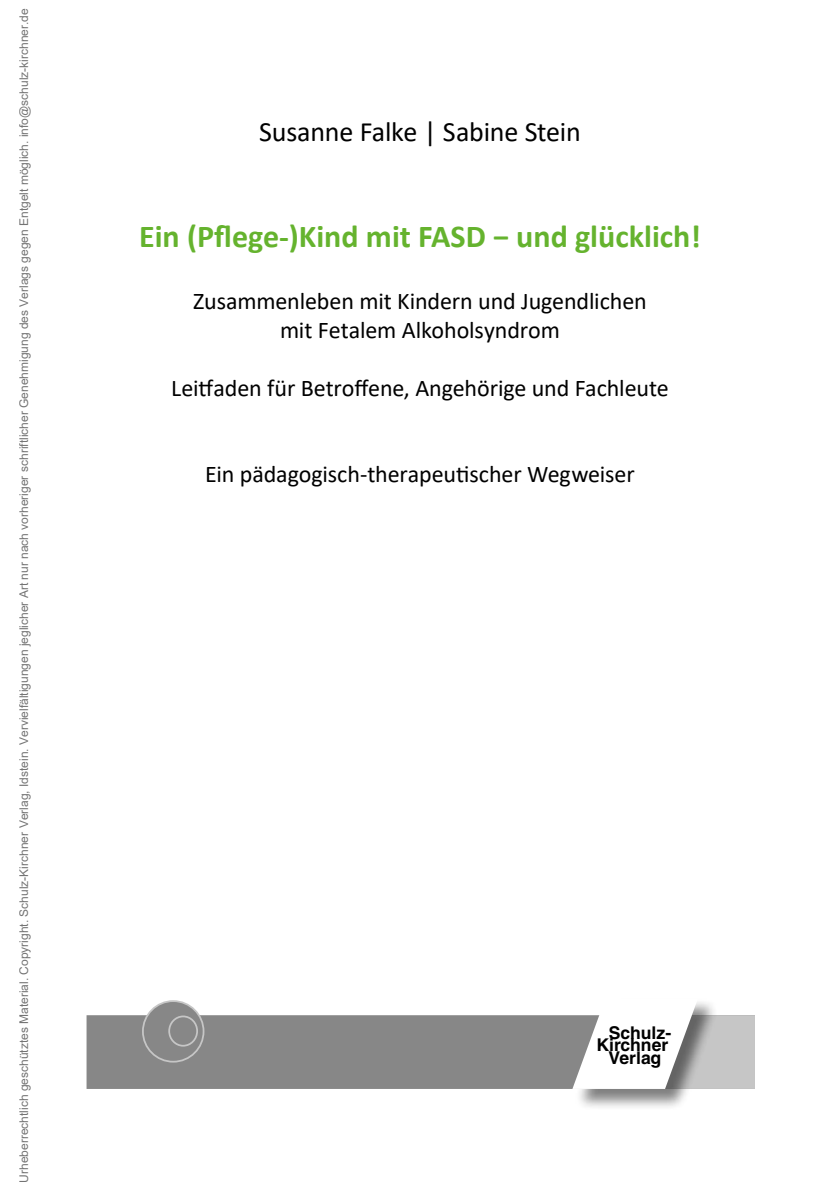
<style>
.page{position:relative;width:840px;height:1191px;background:#fff}
.page>*{position:absolute;margin:0;border:0;box-sizing:border-box;transform-origin:0 0}
.t1{font:700 32px "Calibri";color:#65b32e}
.t2{font:28px "Calibri";letter-spacing:-.01em;color:#000}
.t3{font:24px/28.8px "Calibri";letter-spacing:-.005em;color:#000;text-align:center}
.t4{font:700 17.6px "Helvetica";color:#000}
.t5{font:12px "Arial";color:rgb(0 0 0/.55)}
</style>
<div class="page">
<div style="left:86px;top:1015px;width:668px;height:74px;background:#878787;border:2px solid #878787"></div>
<div style="left:610px;top:1015px;width:144px;height:74px;background:#c6c6c6"></div>
<div style="left:143px;top:1001px;width:60px;height:60px;background:#878787;border-radius:50%"></div>
<div style="left:142px;top:1000px;width:62px;height:62px;border:2px solid #c6c6c6;border-radius:50%"></div>
<div style="left:168px;top:1015px;width:30px;height:31px;border:2px solid #c6c6c6;border-radius:50%"></div>
<div style="left:574px;top:998px;width:144px;height:113px;background:#000;opacity:.5"></div>
<svg style="left:570px;top:998px;width:129px;height:92px"></svg>
<p class="t5" style="left:16px;top:1182px;width:1176px;rotate:-90deg">Urheberrechtlich geschütztes Material. Copyright. Schulz-Kirchner Verlag, Idstein. Vervielfältigungen jeglicher Art nur nach vorheriger schriftlicher Genehmigung des Verlags gegen Entgelt möglich. info@schulz-kirchner.de</p>
<h2 class="t2" style="left:259px;top:112px;width:323px">Susanne Falke | Sabine Stein</h2>
<h1 class="t1" style="left:139px;top:213px;width:563px">Ein (Pflege-)Kind mit FASD − und glücklich!</h1>
<h3 class="t3" style="left:193px;top:286px;width:455px">Zusammenleben mit Kindern und Jugendlichen mit Fetalem Alkoholsyndrom</h3>
<h3 class="t3" style="left:171px;top:372px;width:499px">Leitfaden für Betroffene, Angehörige und Fachleute</h3>
<h3 class="t3" style="left:205px;top:459px;width:431px">Ein pädagogisch-therapeutischer Wegweiser</h3>
<h3 class="t4" style="left:608px;top:1021px;width:64px">Schulz-</h3>
<h3 class="t4" style="left:596px;top:1034px;width:73px">Kirchner</h3>
<h3 class="t4" style="left:608px;top:1047px;width:54px">Verlag</h3>
</div>
